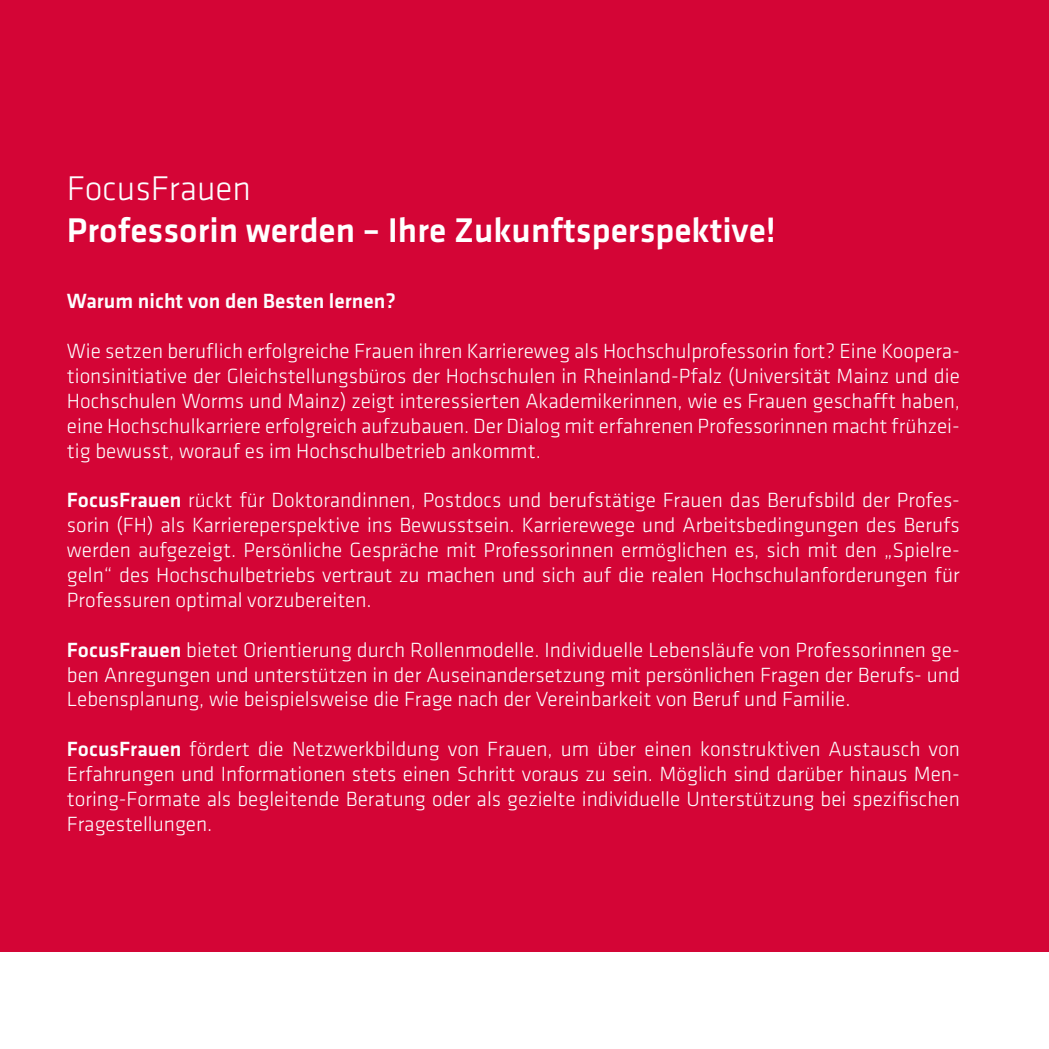
<style>
.page{position:relative;width:1049px;height:1049px;background:#fff}
.page>*{position:absolute;margin:0;border:0;box-sizing:border-box;transform-origin:0 0}
.t1{font:500 35.5px "Klavika";color:#fff}
.t2{font:300 35.5px "Klavika";color:#fcfeff}
.t3{font:300 21.25px/25px "Klavika";color:#fcfeff;text-align:justify}
.t4{font:500 21.25px "Klavika";color:#fcfeff}
.s1{font-weight:500}
</style>
<div class="page">
<div style="left:0;top:0;width:1049px;height:952px;background:#d40536"></div>
<p class="t2" style="left:67px;top:167px;width:186px">FocusFrauen</p>
<p class="t1" style="left:67px;top:206px;width:710px">Professorin werden – Ihre Zukunftsperspektive!</p>
<p class="t4" style="left:67px;top:287px;width:330px">Warum nicht von den Besten lernen?</p>
<p class="t3" style="left:67px;top:338px;width:894px">Wie setzen beruflich erfolgreiche Frauen ihren Karriereweg als Hochschulprofessorin fort? Eine Koopera&shy;tionsinitiative der Gleichstellungsbüros der Hochschulen in Rheinland-Pfalz (Universität Mainz und die Hochschulen Worms und Mainz) zeigt interessierten Akademikerinnen, wie es Frauen geschafft haben, eine Hochschulkarriere erfolgreich aufzubauen. Der Dialog mit erfahrenen Professorinnen macht frühzei&shy;tig bewusst, worauf es im Hochschulbetrieb ankommt.</p>
<p class="t3" style="left:67px;top:488px;width:894px"><span class="s1">FocusFrauen</span> rückt für Doktorandinnen, Postdocs und berufstätige Frauen das Berufsbild der Profes&shy;sorin (FH) als Karriereperspektive ins Bewusstsein. Karrierewege und Arbeitsbedingungen des Berufs werden aufgezeigt. Persönliche Gespräche mit Professorinnen ermöglichen es, sich mit den „Spielre&shy;geln“ des Hochschulbetriebs vertraut zu machen und sich auf die realen Hochschulanforderungen für Professuren optimal vorzubereiten.</p>
<p class="t3" style="left:67px;top:637px;width:894px"><span class="s1">FocusFrauen</span> bietet Orientierung durch Rollenmodelle. Individuelle Lebensläufe von Professorinnen ge&shy;ben Anregungen und unterstützen in der Auseinandersetzung mit persönlichen Fragen der Berufs- und Lebensplanung, wie beispielsweise die Frage nach der Vereinbarkeit von Beruf und Familie.</p>
<p class="t3" style="left:67px;top:736px;width:894px"><span class="s1">FocusFrauen</span> fördert die Netzwerkbildung von Frauen, um über einen konstruktiven Austausch von Erfahrungen und Informationen stets einen Schritt voraus zu sein. Möglich sind darüber hinaus Men&shy;toring-Formate als begleitende Beratung oder als gezielte individuelle Unterstützung bei spezifischen Fragestellungen.</p>
</div>
